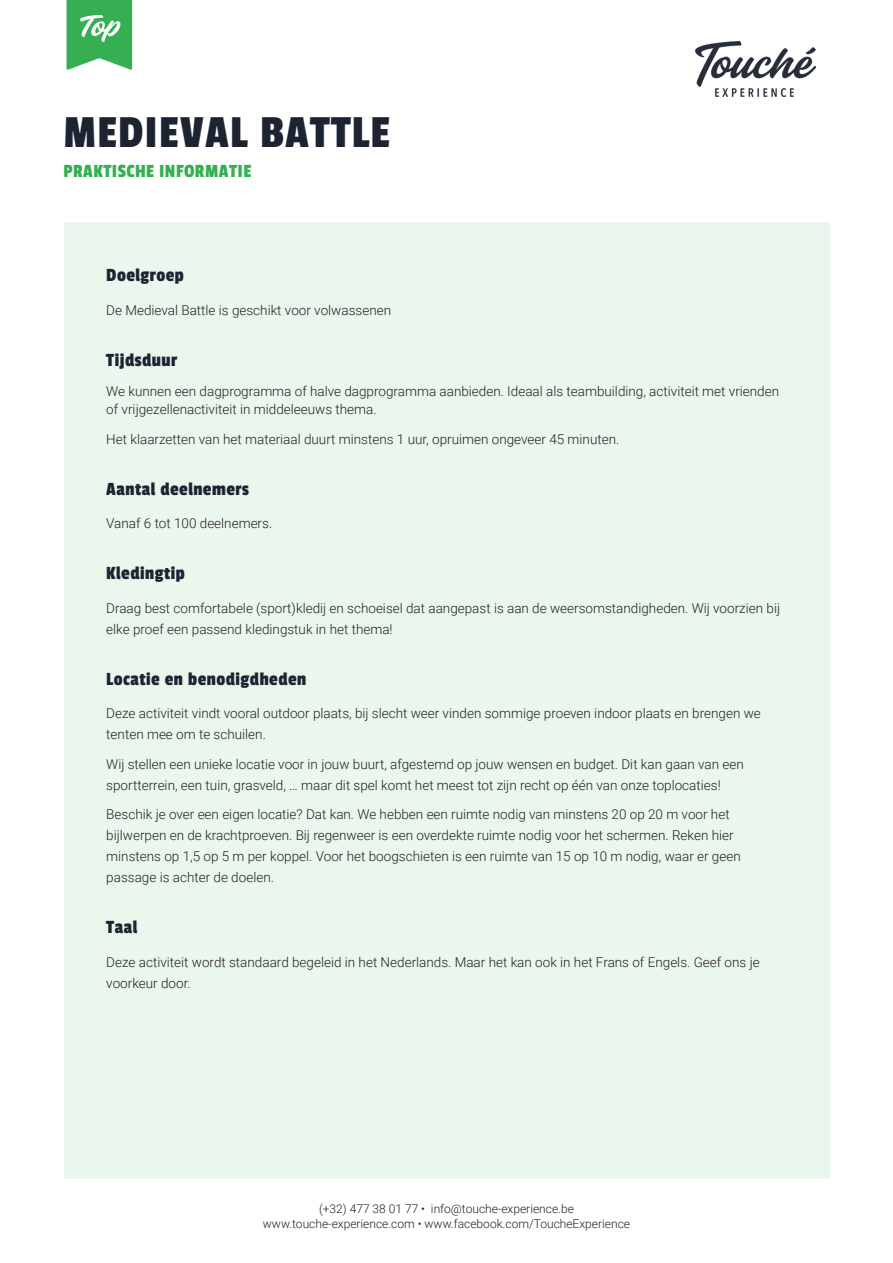
<style>
.page{position:relative;width:893px;height:1263px;background:#fff}
.page>*{position:absolute;margin:0;border:0;box-sizing:border-box;transform-origin:0 0}
.Hoofdtitel{font:48px "Passion One";letter-spacing:.025em;color:#1c2431}
.Tussentitel_paraf{font:19.5px "Passion One";letter-spacing:.025em;color:#1c2431}
.t1{font:19.5px "Passion One";letter-spacing:.025em;color:#35af51}
.Body_par{font:300 13.5px/21px "Roboto";color:#231f20}
.t2{font:300 12px/15px "Roboto";color:#231f20;text-align:center}
</style>
<div class="page">
<img style="left:696px;top:42px;width:120px;height:54px">
<svg style="left:67px;top:0;width:65px;height:70px;background:#58bc6f"></svg>
<div style="left:64px;top:222px;width:765px;height:957px;background:#eaf7ed"></div>
<p class="Hoofdtitel" style="left:64px;top:107px;width:328px">MEDIEVAL BATTLE</p>
<h2 class="t1" style="left:64px;top:161px;width:189px">PRAKTISCHE INFORMATIE</h2>
<p class="Tussentitel_paraf" style="left:106px;top:265px;width:79px">Doelgroep</p>
<p class="Body_par" style="left:106px;top:299px;width:286px">De Medieval Battle is geschikt voor volwassenen</p>
<p class="Tussentitel_paraf" style="left:106px;top:349px;width:72px">Tijdsduur</p>
<p class="Body_par" style="left:106px;top:382px;width:674px;line-height:18px">We kunnen een dagprogramma of halve dagprogramma aanbieden. Ideaal als teambuilding, activiteit met vrienden of vrijgezellenactiviteit in middeleeuws thema.</p>
<p class="Body_par" style="left:106px;top:428px;width:515px">Het klaarzetten van het materiaal duurt minstens 1 uur, opruimen ongeveer 45 minuten.</p>
<p class="Tussentitel_paraf" style="left:106px;top:478px;width:144px">Aantal deelnemers</p>
<p class="Body_par" style="left:106px;top:513px;width:167px">Vanaf 6 tot 100 deelnemers.</p>
<p class="Tussentitel_paraf" style="left:106px;top:563px;width:80px">Kledingtip</p>
<p class="Body_par" style="left:106px;top:597px;width:675px">Draag best comfortabele (sport)kledij en schoeisel dat aangepast is aan de weersomstandigheden. Wij voorzien bij elke proef een passend kledingstuk in het thema!</p>
<p class="Tussentitel_paraf" style="left:106px;top:668px;width:202px">Locatie en benodigdheden</p>
<p class="Body_par" style="left:106px;top:703px;width:656px">Deze activiteit vindt vooral outdoor plaats, bij slecht weer vinden sommige proeven indoor plaats en brengen we tenten mee om te schuilen.</p>
<p class="Body_par" style="left:106px;top:753px;width:639px">Wij stellen een unieke locatie voor in jouw buurt, afgestemd op jouw wensen en budget. Dit kan gaan van een sportterrein, een tuin, grasveld, … maar dit spel komt het meest tot zijn recht op één van onze toplocaties!</p>
<p class="Body_par" style="left:106px;top:804px;width:636px">Beschik je over een eigen locatie? Dat kan. We hebben een ruimte nodig van minstens 20 op 20 m voor het bijlwerpen en de krachtproeven. Bij regenweer is een overdekte ruimte nodig voor het schermen. Reken hier minstens op 1,5 op 5 m per koppel. Voor het boogschieten is een ruimte van 15 op 10 m nodig, waar er geen passage is achter de doelen.</p>
<p class="Tussentitel_paraf" style="left:106px;top:917px;width:33px">Taal</p>
<p class="Body_par" style="left:106px;top:951px;width:655px">Deze activiteit wordt standaard begeleid in het Nederlands. Maar het kan ook in het Frans of Engels. Geef ons je voorkeur door.</p>
<p class="t2" style="left:263px;top:1200px;width:369px">(+32) 477 38 01 77 • info@touche-experience.be www.touche-experience.com • www.facebook.com/ToucheExperience</p>
</div>
